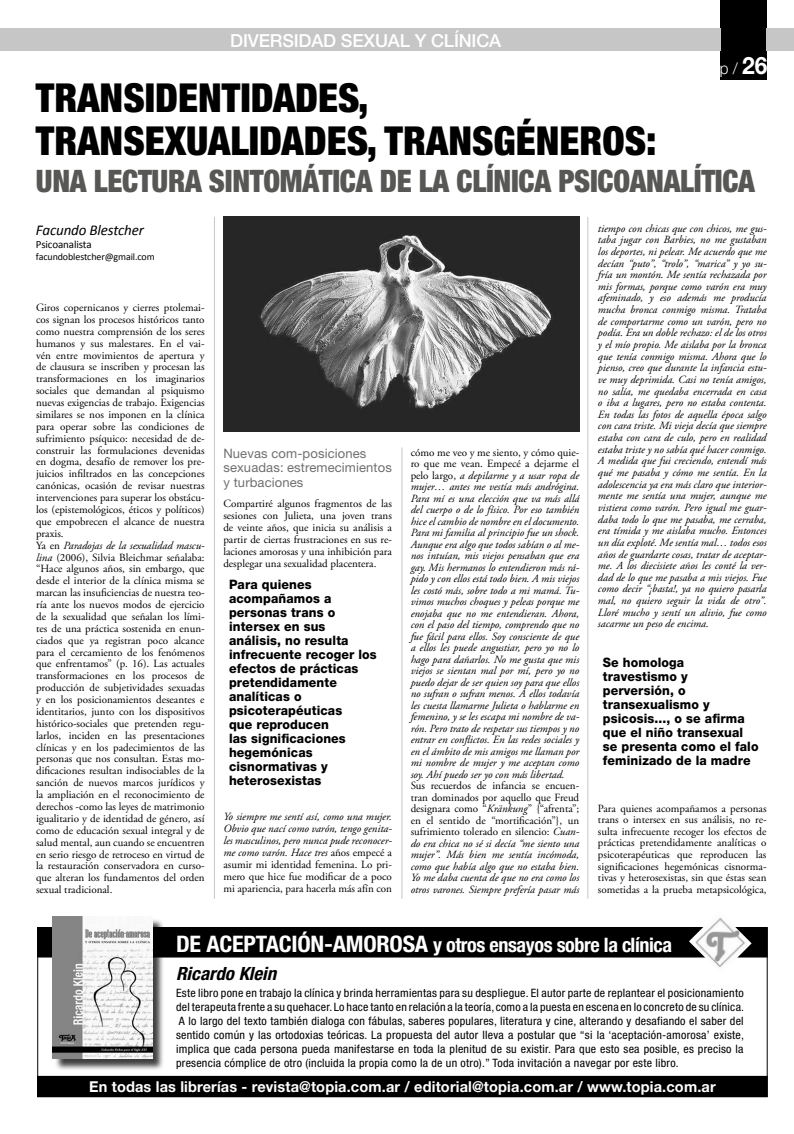
<style>
.page{position:relative;width:794px;height:1134px;background:#fff}
.page>*{position:absolute;margin:0;border:0;box-sizing:border-box;transform-origin:0 0}
.titular_editorial{font:900 condensed 40px/43px "Helvetica Neue";color:#000}
.titular_editorial-2{font:900 condensed 31px "Helvetica Neue";letter-spacing:-.01em;color:#575756}
.autormail{font:700 condensed 20px "Helvetica Neue";letter-spacing:-.02em;color:#fff}
.t1{font:italic 700 condensed 18.2px "Helvetica Neue";color:#000;scale:1.04 1}
.titular_editorial-3{font:500 18px "Helvetica Neue";letter-spacing:-.01em;color:#fff}
.t2{font:300 16px "Helvetica Neue";color:#fff;scale:.95 1}
.t3{font:700 15px "Helvetica Neue";letter-spacing:.01em;color:#fff}
.autor_topia{font:italic 15px "Calibri";letter-spacing:-.01em;color:#000}
.destacado{font:800 13px/14px "Helvetica Neue";letter-spacing:.01em;color:#000;scale:.95 1}
.subtitulo_interno{font:13px/14.5px "Helvetica Neue";letter-spacing:.01em;color:#706f6f}
.t4{font:condensed 11.5px/14px "Helvetica Neue";letter-spacing:.02em;color:#000;text-align:justify;scale:1.04 1}
.interior{font:italic 11px/11.5px "Adobe Garamond Pro";color:#000;text-align:justify}
.interior-2{font:11px/11.9px "Adobe Garamond Pro";color:#000;text-align:justify}
.autormail-2{font:11px "Calibri";letter-spacing:-.01em;color:#000}
.autormail-3{font:10px "Calibri";letter-spacing:-.01em;color:#000}
.s1{font-weight:700;font-size:24px}
.s2{font-style:italic}
.s3{font-style:normal}
.s4{font-size:22.8px}
</style>
<div class="page">
<div style="left:720px;top:0;width:46px;height:79px;background:#000"></div>
<hr style="left:214px;top:217px;width:1px;height:682px;background:#c6c6c6">
<hr style="left:401px;top:447px;width:1px;height:452px;background:#c6c6c6">
<hr style="left:587px;top:217px;width:1px;height:682px;background:#c6c6c6">
<div style="left:0;top:28px;width:720px;height:23px;background:#c6c6c6"></div>
<div style="left:766px;top:28px;width:28px;height:23px;background:#c6c6c6"></div>
<img style="left:223px;top:217px;width:356px;height:214px">
<div style="left:38px;top:1076px;width:729px;height:21px;background:#000"></div>
<div style="left:38px;top:928px;width:729px;height:29px;background:#000"></div>
<div style="left:37px;top:927px;width:730px;height:30px;border:1px solid #000"></div>
<div style="left:54px;top:918px;width:111px;height:152px;background:#000;opacity:.75"></div>
<img style="left:53px;top:916px;width:99px;height:142px">
<img style="left:689px;top:917px;width:62px;height:51px">
<p class="titular_editorial-3" style="left:230px;top:30px;width:273px">DIVERSIDAD SEXUAL Y CLÍNICA</p>
<h3 class="t2" style="left:720px;top:59px;width:52px">p / <span class="s1">26</span></h3>
<p class="titular_editorial" style="left:36px;top:75px;width:622px">TRANSIDENTIDADES,<br>TRANSEXUALIDADES, TRANSGÉNEROS:</p>
<p class="titular_editorial-2" style="left:36px;top:162px;width:720px">UNA LECTURA SINTOMÁTICA DE LA CLÍNICA PSICOANALÍTICA</p>
<p class="autor_topia" style="left:36px;top:220px;width:109px">Facundo Blestcher</p>
<p class="autormail-2" style="left:36px;top:237px;width:57px">Psicoanalista</p>
<p class="autormail-3" style="left:36px;top:250px;width:120px">facundoblestcher@gmail.com</p>
<p class="interior-2" style="left:36px;top:302px;width:170px">Giros copernicanos y cierres ptolemai&shy;cos signan los procesos históricos tanto como nuestra comprensión de los seres humanos y sus malestares. En el vai&shy;vén entre movimientos de apertura y de clausura se inscriben y procesan las transformaciones en los imaginarios sociales que demandan al psiquismo nuevas exigencias de trabajo. Exigencias similares se nos imponen en la clínica para operar sobre las condiciones de sufrimiento psíquico: necesidad de de&shy;construir las formulaciones devenidas en dogma, desafío de remover los pre&shy;juicios infiltrados en las concepciones canónicas, ocasión de revisar nuestras intervenciones para superar los obstácu&shy;los (epistemológicos, éticos y políticos) que empobrecen el alcance de nuestra praxis.</p>
<p class="interior-2" style="left:36px;top:540px;width:170px">Ya en <span class="s2">Paradojas de la sexualidad mascu&shy;lina</span> (2006), Silvia Bleichmar señalaba: “Hace algunos años, sin embargo, que desde el interior de la clínica misma se marcan las insuficiencias de nuestra teo&shy;ría ante los nuevos modos de ejercicio de la sexualidad que señalan los lími&shy;tes de una práctica sostenida en enun&shy;ciados que ya registran poco alcance para el cercamiento de los fenómenos que enfrentamos” (p. 16). Las actuales transformaciones en los procesos de producción de subjetividades sexuadas y en los posicionamientos deseantes e identitarios, junto con los dispositivos histórico-sociales que pretenden regu&shy;larlos, inciden en las presentaciones clínicas y en los padecimientos de las personas que nos consultan. Estas mo&shy;dificaciones resultan indisociables de la sanción de nuevos marcos jurídicos y la ampliación en el reconocimiento de derechos -como las leyes de matrimonio igualitario y de identidad de género, así como de educación sexual integral y de salud mental, aun cuando se encuentren en serio riesgo de retroceso en virtud de la restauración conservadora en curso&shy;que alteran los fundamentos del orden sexual tradicional.</p>
<p class="subtitulo_interno" style="left:223px;top:446px;width:170px">Nuevas com-posiciones sexuadas: estremecimientos y turbaciones</p>
<p class="interior-2" style="left:223px;top:498px;width:170px">Compartiré algunos fragmentos de las sesiones con Julieta, una joven trans de veinte años, que inicia su análisis a partir de ciertas frustraciones en sus re&shy;laciones amorosas y una inhibición para desplegar una sexualidad placentera.</p>
<p class="destacado" style="left:229px;top:578px;width:157px">Para quienes acompañamos a personas trans o intersex en sus análisis, no resulta infrecuente recoger los efectos de prácticas pretendidamente analíticas o psicoterapéuticas<br>que reproducen<br>las significaciones hegemónicas cisnormativas y heterosexistas</p>
<p class="interior" style="left:223px;top:811px;width:170px;line-height:12px">Yo siempre me sentí así, como una mujer.<br>Obvio que nací como varón, tengo genita&shy;les masculinos, pero nunca pude reconocer&shy;me como varón. Hace tres <span class="s3">años empecé a asumir mi identidad femenina. Lo pri&shy;mero que hice fue modificar de a poco mi apariencia, para hacerla más afín con</span></p>
<p class="interior" style="left:411px;top:447px;width:170px"><span class="s3">cómo me veo y me siento, y cómo quie&shy;ro que me vean. Empecé a dejarme el pelo largo,</span> a depilarme y a usar ropa de mujer… antes me vestía más andrógina.<br>Para mí es una elección que va más allá del cuerpo o de lo físico. Por eso también hice el cambio de nombre en el documento.</p>
<p class="interior" style="left:411px;top:527px;width:170px">Para mi familia al principio fue un shock.<br>Aunque era algo que todos sabían o al me&shy;nos intuían, mis viejos pensaban que era gay. Mis hermanos lo entendieron más rá&shy;pido y con ellos está todo bien. A mis viejos les costó más, sobre todo a mi mamá. Tu&shy;vimos muchos choques y peleas porque me enojaba que no me entendieran. Ahora, con el paso del tiempo, comprendo que no fue fácil para ellos. Soy consciente de que a ellos les puede angustiar, pero yo no lo hago para dañarlos. No me gusta que mis viejos se sientan mal por mí, pero yo no puedo dejar de ser quien soy para que ellos no sufran o sufran menos. A ellos todavía les cuesta llamarme Julieta o hablarme en femenino, y se les escapa mi nombre de va&shy;rón. Pero trato de respetar sus tiempos y no entrar en conflictos. En las redes sociales y en el ámbito de mis amigos me llaman por mi nombre de mujer y me aceptan como soy. Ahí puedo ser yo con más libertad.</p>
<p class="interior" style="left:411px;top:780px;width:170px"><span class="s3">Sus recuerdos de infancia se encuen&shy;tran dominados por aquello que Freud designara como “</span>Kränkung<span class="s3">” {“afrenta”; en el sentido de “mortificación”}, un sufrimiento tolerado en silencio:</span> Cuan&shy;do era chica no sé si decía “me siento una mujer”. Más bien me sentía incómoda, como que había algo que no estaba bien.<br>Yo me daba cuenta de que no era como los otros varones. Siempre prefería pasar más</p>
<p class="interior" style="left:598px;top:223px;width:170px">tiempo con chicas que con chicos, me gus&shy;taba jugar con Barbies, no me gustaban los deportes, ni pelear. Me acuerdo que me decían “puto”, “trolo”, “marica” y yo su&shy;fría un montón. Me sentía rechazada por mis formas, porque como varón era muy afeminado, y eso además me producía mucha bronca conmigo misma. Trataba de comportarme como un varón, pero no podía. Era un doble rechazo: el de los otros y el mío propio. Me aislaba por la bronca que tenía conmigo misma. Ahora que lo pienso, creo que durante la infancia estu&shy;ve muy deprimida. Casi no tenía amigos, no salía, me quedaba encerrada en casa o iba a lugares, pero no estaba contenta.<br>En todas las fotos de aquella época salgo con cara triste. Mi vieja decía que siempre estaba con cara de culo, pero en realidad estaba triste y no sabía qué hacer conmigo.</p>
<p class="interior" style="left:598px;top:455px;width:170px">A medida que fui creciendo, entendí más qué me pasaba y cómo me sentía. En la adolescencia ya era más claro que interior&shy;mente me sentía una mujer, aunque me vistiera como varón. Pero igual me guar&shy;daba todo lo que me pasaba, me cerraba, era tímida y me aislaba mucho. Entonces un día exploté. Me sentía mal… todos esos años de guardarte cosas, tratar de aceptar&shy;me. A los diecisiete años les conté la ver&shy;dad de lo que me pasaba a mis viejos. Fue como decir “¡basta!, ya no quiero pasarla mal, no quiero seguir la vida de otro”.<br>Lloré mucho y sentí un alivio, fue como sacarme un peso de encima.</p>
<p class="destacado" style="left:603px;top:655px;width:165px">Se homologa travestismo y perversión, o transexualismo y psicosis..., o se afirma que el niño transexual se presenta como el falo feminizado de la madre</p>
<p class="interior-2" style="left:598px;top:803px;width:170px;line-height:11.6px">Para quienes acompañamos a personas trans o intersex en sus análisis, no re&shy;sulta infrecuente recoger los efectos de prácticas pretendidamente analíticas o psicoterapéuticas que reproducen las significaciones hegemónicas cisnorma&shy;tivas y heterosexistas, sin que éstas sean sometidas a la prueba metapsicológica,</p>
<p class="autormail" style="left:176px;top:932px;width:498px"><span class="s4">DE ACEPTACIÓN-AMOROSA</span> y otros ensayos sobre la clínica</p>
<p class="t1" style="left:176px;top:962px;width:98px">Ricardo Klein</p>
<p class="t4" style="left:176px;top:986px;width:547px">Este libro pone en trabajo la clínica y brinda herramientas para su despliegue. El autor parte de replantear el posicionamiento del terapeuta frente a su quehacer. Lo hace tanto en relación a la teoría, como a la puesta en escena en lo concreto de su clínica.<br>A lo largo del texto también dialoga con fábulas, saberes populares, literatura y cine, alterando y desafiando el saber del sentido común y las ortodoxias teóricas. La propuesta del autor lleva a postular que “si la ‘aceptación-amorosa’ existe, implica que cada persona pueda manifestarse en toda la plenitud de su existir. Para que esto sea posible, es preciso la presencia cómplice de otro (incluida la propia como la de un otro).” Toda invitación a navegar por este libro.</p>
<p class="t3" style="left:89px;top:1078px;width:628px">En todas las librerías - revista@topia.com.ar / editorial@topia.com.ar / www.topia.com.ar</p>
</div>
